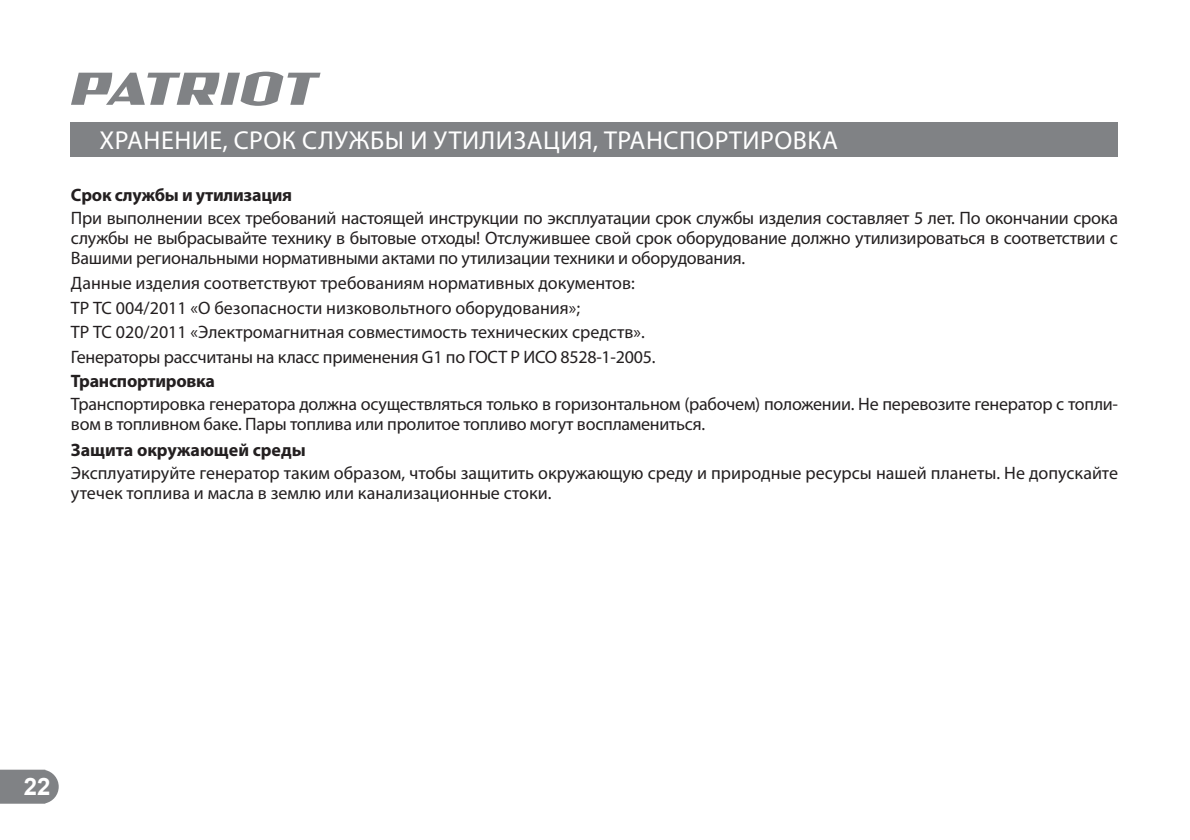
<style>
.page{position:relative;width:1190px;height:840px;background:#fff}
.page>*{position:absolute;margin:0;border:0;box-sizing:border-box;transform-origin:0 0}
.t1{font:26px "Myriad Pro";letter-spacing:.02em;color:#fff}
.t2{font:700 24px "Arial";color:#fff}
.t3{font:18px/20px "Myriad Pro";letter-spacing:-.005em;color:#231f20}
.t4{font:700 18px "Myriad Pro";letter-spacing:-.015em;color:#231f20}
</style>
<div class="page">
<svg style="left:0;top:770px;width:59px;height:34px;background:#898b8d"></svg>
<svg style="left:71px;top:72px;width:249px;height:34px"></svg>
<div style="left:71px;top:123px;width:1047px;height:34px;background:#808285"></div>
<h1 class="t1" style="left:100px;top:128px;width:740px">ХРАНЕНИЕ, СРОК СЛУЖБЫ И УТИЛИЗАЦИЯ, ТРАНСПОРТИРОВКА</h1>
<p class="t4" style="left:71px;top:186px;width:223px">Срок службы и утилизация</p>
<p class="t3" style="left:71px;top:208px;width:1048px;text-align:justify">При выполнении всех требований настоящей инструкции по эксплуатации срок службы изделия составляет 5 лет. По окончании срока службы не выбрасывайте технику в бытовые отходы! Отслужившее свой срок оборудование должно утилизироваться в соответствии с Вашими региональными нормативными актами по утилизации техники и оборудования.</p>
<p class="t3" style="left:71px;top:272px;width:586px;line-height:24.6px">Данные изделия соответствуют требованиям нормативных документов:<br>ТР ТС 004/2011 «О безопасности низковольтного оборудования»;<br>ТР ТС 020/2011 «Электромагнитная совместимость технических средств».<br>Генераторы рассчитаны на класс применения G1 по ГОСТ Р ИСО 8528-1-2005.</p>
<p class="t4" style="left:71px;top:372px;width:146px">Транспортировка</p>
<p class="t3" style="left:71px;top:395px;width:1048px">Транспортировка генератора должна осуществляться только в горизонтальном (рабочем) положении. Не перевозите генератор с топли&shy;вом в топливном баке. Пары топлива или пролитое топливо могут воспламениться.</p>
<p class="t4" style="left:71px;top:441px;width:236px">Защита окружающей среды</p>
<p class="t3" style="left:71px;top:463px;width:1048px">Эксплуатируйте генератор таким образом, чтобы защитить окружающую среду и природные ресурсы нашей планеты. Не допускайте утечек топлива и масла в землю или канализационные стоки.</p>
<h2 class="t2" style="left:24px;top:773px;width:28px">22</h2>
</div>
